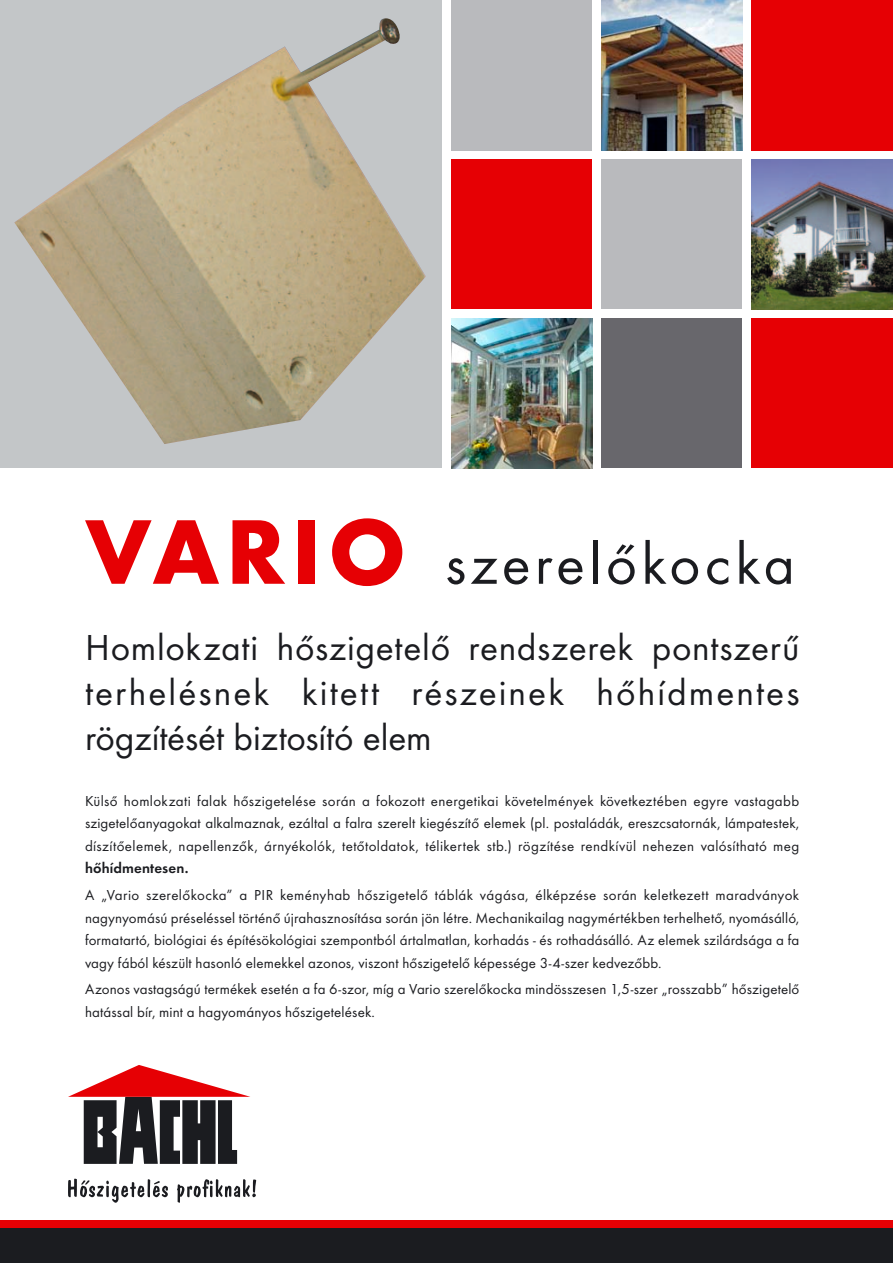
<style>
.page{position:relative;width:893px;height:1263px;background:#fff}
.page>*{position:absolute;margin:0;border:0;box-sizing:border-box;transform-origin:0 0}
.t1{font:60.15px "Futura TEE";letter-spacing:.07em;color:#1b1c20}
.t2{font:37.5px/45px "Futura TEE";letter-spacing:.035em;color:#1b1c20;text-align:justify}
.t3{font:15px/22.5px "Futura TEE";letter-spacing:.01em;color:#1b1c20;text-align:justify}
.t4{font:600 15px "Futura TEE";letter-spacing:.01em;color:#1b1c20}
.s1{font-weight:700;font-size:95.25px;color:#e60004}
</style>
<div class="page">
<div style="left:0;top:1220px;width:893px;height:43px;background:#e60004"></div>
<div style="left:0;top:1229px;width:893px;height:34px;background:#1b1c20"></div>
<div style="left:0;top:0;width:442px;height:468px;background:#c3c6c8"></div>
<img style="left:14px;top:18px;width:412px;height:426px">
<img style="left:601px;top:0;width:141px;height:150px">
<div style="left:451px;top:0;width:141px;height:150px;background:#b9babd"></div>
<div style="left:752px;top:0;width:141px;height:150px;background:#e60004"></div>
<div style="left:752px;top:318px;width:141px;height:150px;background:#e60004"></div>
<div style="left:451px;top:159px;width:141px;height:150px;background:#e60004"></div>
<div style="left:601px;top:159px;width:141px;height:150px;background:#b9babd"></div>
<div style="left:601px;top:318px;width:141px;height:150px;background:#68676c"></div>
<img style="left:751px;top:160px;width:142px;height:149px">
<img style="left:451px;top:318px;width:141px;height:150px">
<svg style="left:68px;top:1065px;width:182px;height:99px"></svg>
<svg style="left:177px;top:1179px;width:79px;height:24px"></svg>
<svg style="left:68px;top:1179px;width:100px;height:24px"></svg>
<h1 class="t1" style="left:85px;top:528px;width:711px"><span class="s1">VARIO</span> szerelőkocka</h1>
<h2 class="t2" style="left:85px;top:624px;width:716px">Homlokzati hőszigetelő rendszerek pontszerű terhelésnek kitett részeinek hőhídmentes rögzítését biztosító elem</h2>
<p class="t3" style="left:85px;top:789px;width:716px">Külső homlokzati falak hőszigetelése során a fokozott energetikai követelmények következtében egyre vastagabb szigetelőanyagokat alkalmaznak, ezáltal a falra szerelt kiegészítő elemek (pl. postaládák, ereszcsatornák, lámpatestek, díszítőelemek, napellenzők, árnyékolók, tetőtoldatok, télikertek stb.) rögzítése rendkívül nehezen valósítható meg</p>
<p class="t4" style="left:85px;top:859px;width:105px">hőhídmentesen.</p>
<p class="t3" style="left:85px;top:884px;width:716px">A „Vario szerelőkocka” a PIR keményhab hőszigetelő táblák vágása, élképzése során keletkezett maradványok nagynyomású préseléssel történő újrahasznosítása során jön létre. Mechanikailag nagymértékben terhelhető, nyomásálló, formatartó, biológiai és építésökológiai szempontból ártalmatlan, korhadás - és rothadásálló. Az elemek szilárdsága a fa vagy fából készült hasonló elemekkel azonos, viszont hőszigetelő képessége 3-4-szer kedvezőbb.</p>
<p class="t3" style="left:85px;top:978px;width:716px">Azonos vastagságú termékek esetén a fa 6-szor, míg a Vario szerelőkocka mindösszesen 1,5-szer „rosszabb” hőszigetelő hatással bír, mint a hagyományos hőszigetelések.</p>
</div>
